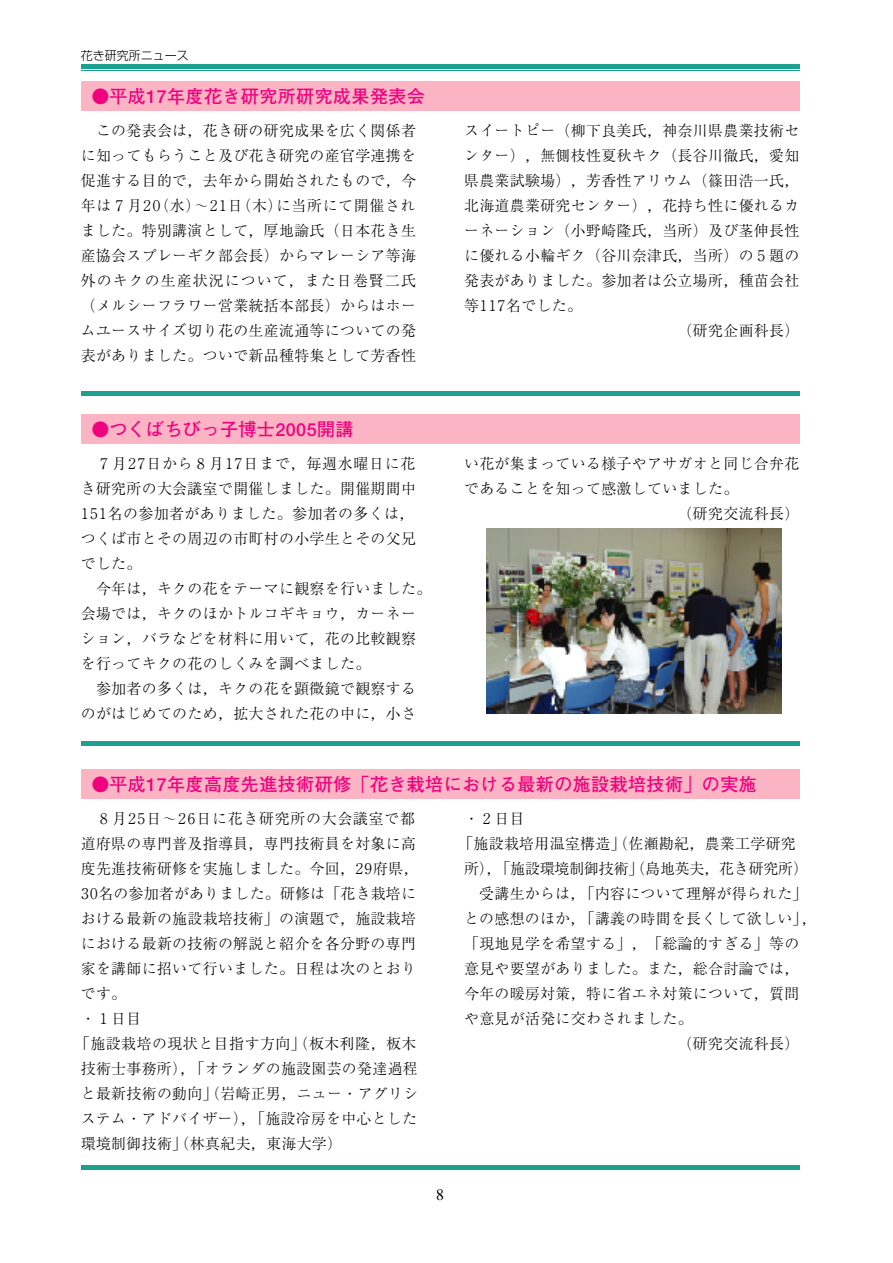
<style>
.page{position:relative;width:893px;height:1263px;background:#fff}
.page>*{position:absolute;margin:0;border:0;box-sizing:border-box;transform-origin:0 0}
.t1{font:700 18px "Futo Go B101";letter-spacing:.025em;color:#f0027f}
.t2{font:300 15.9px "Ryumin";color:#000}
.t3{font:300 14.85px/25px "Ryumin";letter-spacing:.025em;color:#000;text-align:justify}
.t4{font:300 14.85px "Ryumin";letter-spacing:-.005em;color:#000}
.t5{font:300 14.85px "Ryumin";letter-spacing:.055em;color:#000}
.t6{font:300 14.85px "Ryumin";letter-spacing:-.18em;color:#000}
.t7{font:300 12px "Shin Go";color:#000}
</style>
<div class="page">
<hr style="left:81px;top:64px;width:718px;height:4px;background:#1ba18e">
<hr style="left:81px;top:70px;width:718px;height:1px;background:#1ba18e">
<hr style="left:81px;top:1165px;width:718px;height:4px;background:#1ba18e">
<hr style="left:81px;top:391px;width:718px;height:4px;background:#1ba18e">
<hr style="left:81px;top:741px;width:718px;height:4px;background:#1ba18e">
<div style="left:81px;top:81px;width:718px;height:30px;background:#fbb4c4"></div>
<div style="left:81px;top:769px;width:718px;height:29px;background:#fbb4c4"></div>
<div style="left:81px;top:414px;width:718px;height:30px;background:#fbb4c4"></div>
<img style="left:486px;top:529px;width:295px;height:185px">
<p class="t7" style="left:81px;top:48px;width:109px">花き研究所ニュース</p>
<p class="t1" style="left:91px;top:86px;width:335px">●平成17年度花き研究所研究成果発表会</p>
<p class="t3" style="left:81px;top:120px;width:337px;text-indent:15px">この発表会は，花き研の研究成果を広く関係者に知ってもらうこと及び花き研究の産官学連携を促進する目的で，去年から開始されたもので，今年は７月２０（水）～２１日（木）に当所にて開催されました。特別講演として，厚地諭氏（日本花き生産協会スプレーギク部会長）からマレーシア等海外のキクの生産状況について，また日巻賢二氏（メルシーフラワー営業統括本部長）からはホームユースサイズ切り花の生産流通等についての発表がありました。ついで新品種特集として芳香性</p>
<p class="t3" style="left:464px;top:120px;width:337px">スイートピー（柳下良美氏，神奈川県農業技術セ</p>
<p class="t3" style="left:464px;top:145px;width:337px">ンター），無側枝性夏秋キク（長谷川徹氏，愛知</p>
<p class="t3" style="left:464px;top:170px;width:337px">県農業試験場），芳香性アリウム（篠田浩一氏，</p>
<p class="t3" style="left:464px;top:195px;width:337px">北海道農業研究センター），花持ち性に優れるカ</p>
<p class="t3" style="left:464px;top:220px;width:337px">ーネーション（小野崎隆氏，当所）及び茎伸長性</p>
<p class="t3" style="left:464px;top:245px;width:337px">に優れる小輪ギク（谷川奈津氏，当所）の５題の</p>
<p class="t3" style="left:464px;top:270px;width:337px">発表がありました。参加者は公立場所，種苗会社</p>
<p class="t6" style="left:464px;top:298px;width:119px">等１１７名でした。</p>
<p class="t3" style="left:678px;top:320px;width:123px">（研究企画科長）</p>
<p class="t1" style="left:91px;top:419px;width:264px">●つくばちびっ子博士2005開講</p>
<p class="t3" style="left:78px;top:452px;width:340px;text-indent:19px">７月２７日から８月１７日まで，毎週水曜日に花き研究所の大会議室で開催しました。開催期間中１５１名の参加者がありました。参加者の多くは，つくば市とその周辺の市町村の小学生とその父兄でした。</p>
<p class="t3" style="left:81px;top:577px;width:352px;text-align:left;text-indent:15px">今年は，キクの花をテーマに観察を行いました。会場では，キクのほかトルコギキョウ，カーネーション，バラなどを材料に用いて，花の比較観察を行ってキクの花のしくみを調べました。</p>
<p class="t3" style="left:81px;top:677px;width:337px;text-align:right">参加者の多くは，キクの花を顕微鏡で観察するのがはじめてのため，拡大された花の中に，小さ</p>
<p class="t3" style="left:464px;top:452px;width:337px">い花が集まっている様子やアサガオと同じ合弁花</p>
<p class="t3" style="left:464px;top:477px;width:276px">であることを知って感激していました。</p>
<p class="t3" style="left:678px;top:502px;width:123px">（研究交流科長）</p>
<p class="t1" style="left:91px;top:774px;width:667px">●平成17年度高度先進技術研修「花き栽培における最新の施設栽培技術」の実施</p>
<p class="t5" style="left:96px;top:810px;width:320px">８月２５日～２６日に花き研究所の大会議室で都</p>
<p class="t3" style="left:81px;top:832px;width:337px">道府県の専門普及指導員，専門技術員を対象に高</p>
<p class="t3" style="left:81px;top:857px;width:339px">度先進技術研修を実施しました。今回，２９府県，</p>
<p class="t3" style="left:78px;top:882px;width:340px">３０名の参加者がありました。研修は「花き栽培に</p>
<p class="t3" style="left:81px;top:907px;width:337px">おける最新の施設栽培技術」の演題で，施設栽培</p>
<p class="t3" style="left:81px;top:932px;width:337px">における最新の技術の解説と紹介を各分野の専門</p>
<p class="t3" style="left:81px;top:957px;width:337px">家を講師に招いて行いました。日程は次のとおり</p>
<p class="t3" style="left:81px;top:982px;width:47px">です。</p>
<p class="t3" style="left:81px;top:1007px;width:62px">・１日目</p>
<p class="t3" style="left:75px;top:1032px;width:343px">「施設栽培の現状と目指す方向」（板木利隆，板木</p>
<p class="t3" style="left:81px;top:1057px;width:339px">技術士事務所），「オランダの施設園芸の発達過程</p>
<p class="t3" style="left:81px;top:1082px;width:339px">と最新技術の動向」（岩崎正男，ニュー・アグリシ</p>
<p class="t3" style="left:81px;top:1107px;width:338px">ステム・アドバイザー），「施設冷房を中心とした</p>
<p class="t3" style="left:81px;top:1132px;width:263px">環境制御技術」（林真紀夫，東海大学）</p>
<p class="t2" style="left:436px;top:1185px;width:9px">8</p>
<p class="t3" style="left:464px;top:807px;width:62px">・２日目</p>
<p class="t3" style="left:458px;top:832px;width:339px">「施設栽培用温室構造」（佐瀬勘紀，農業工学研究</p>
<p class="t4" style="left:464px;top:860px;width:345px">所），「施設環境制御技術」（島地英夫，花き研究所）</p>
<p class="t3" style="left:479px;top:882px;width:330px">受講生からは，「内容について理解が得られた」</p>
<p class="t3" style="left:464px;top:907px;width:354px">との感想のほか，「講義の時間を長くして欲しい」，</p>
<p class="t3" style="left:464px;top:932px;width:337px">「現地見学を希望する」，「総論的すぎる」等の</p>
<p class="t3" style="left:464px;top:957px;width:337px">意見や要望がありました。また，総合討論では，</p>
<p class="t3" style="left:464px;top:982px;width:337px">今年の暖房対策，特に省エネ対策について，質問</p>
<p class="t3" style="left:464px;top:1007px;width:230px">や意見が活発に交わされました。</p>
<p class="t3" style="left:678px;top:1032px;width:123px">（研究交流科長）</p>
</div>
